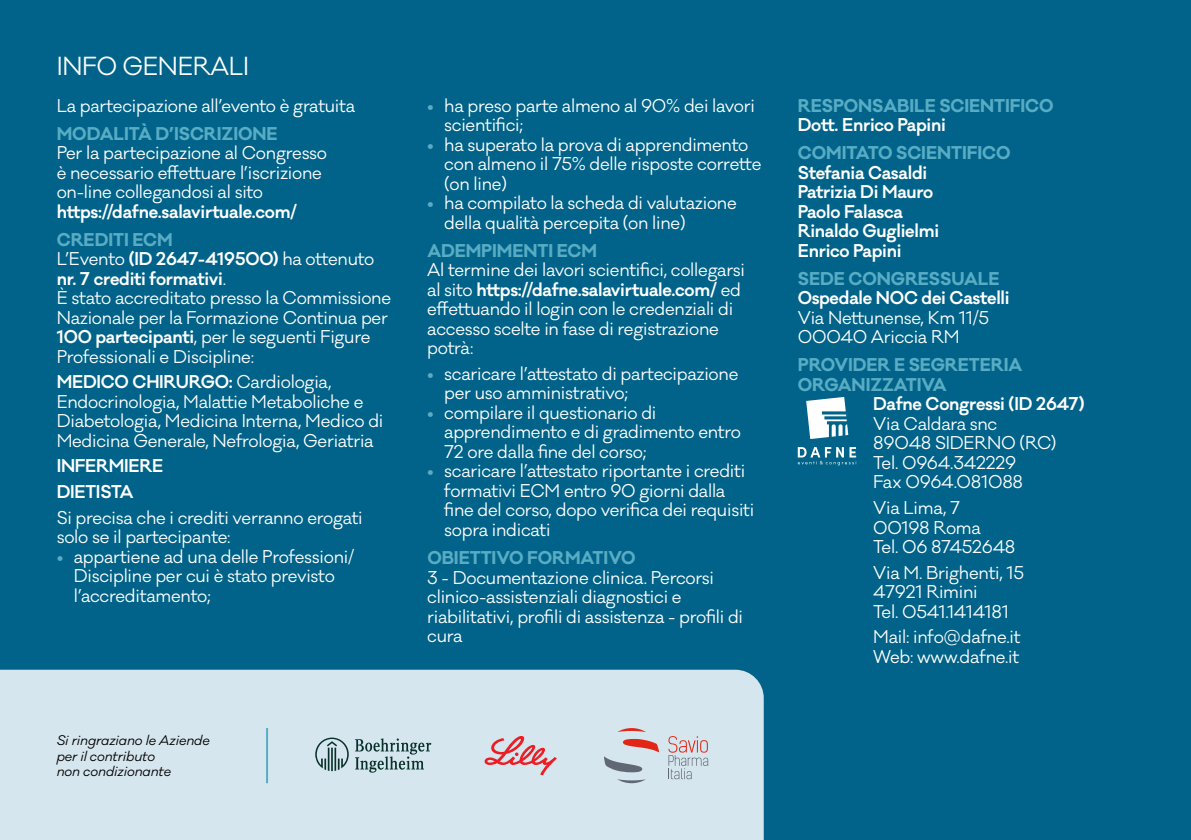
<style>
.page{position:relative;width:1191px;height:840px;background:#fff}
.page>*{position:absolute;margin:0;border:0;box-sizing:border-box;transform-origin:0 0}
.t1{font:24px "Galano Classic";letter-spacing:-.015em;color:#fff}
.t2{font:17px/19.4px "Galano Classic";letter-spacing:-.015em;color:#fff}
.t3{font:600 17px/19.4px "Galano Classic";letter-spacing:-.015em;color:#fff}
.t4{font:700 17px/19.4px "Galano Classic";letter-spacing:-.005em;color:#58acc4}
.t5{font:italic 12.8px/15.4px "Galano Classic";letter-spacing:-.01em;color:#000}
.s1{font-weight:700;color:#58acc4}
.s2{font-weight:600}
.s3{color:#58acc4}
</style>
<div class="page">
<div style="left:0;top:0;width:1191px;height:839px;background:#016389"></div>
<svg style="left:797px;top:447px;width:59px;height:18px"></svg>
<svg style="left:806px;top:397px;width:42px;height:42px"></svg>
<div style="left:0;top:669px;width:763px;height:170px;background:#d6e6ee"></div>
<svg style="left:484px;top:735px;width:73px;height:39px;background:#dbb3bb"></svg>
<svg style="left:315px;top:737px;width:34px;height:33px"></svg>
<svg style="left:355px;top:738px;width:76px;height:34px;background:#a3b9bd"></svg>
<svg style="left:604px;top:738px;width:55px;height:33px;background:#c6b8bd"></svg>
<svg style="left:617px;top:778px;width:29px;height:4px"></svg>
<svg style="left:617px;top:727px;width:29px;height:4px"></svg>
<svg style="left:668px;top:735px;width:40px;height:44px;background:#cccad0"></svg>
<hr style="left:266px;top:727px;width:2px;height:55px;background:#58acc4">
<h1 class="t1" style="left:57px;top:51px;width:194px">INFO GENERALI</h1>
<p class="t2" style="left:57px;top:96px;width:300px">La partecipazione all’evento è gratuita</p>
<p class="t4" style="left:57px;top:123px;width:222px">MODALITÀ D’ISCRIZIONE</p>
<p class="t2" style="left:57px;top:143px;width:272px">Per la partecipazione al Congresso è necessario effettuare l’iscrizione on-line collegandosi al sito</p>
<p class="t3" style="left:57px;top:202px;width:242px">https://dafne.salavirtuale.com/</p>
<p class="t2" style="left:57px;top:230px;width:336px"><span class="s1">CREDITI ECM<br></span>L’Evento <span class="s2">(ID 2647-419500)</span> ha ottenuto <span class="s2">nr. 7 crediti formativi</span>.<br>È stato accreditato presso la Commissione<br>Nazionale per la Formazione Continua per<br><span class="s2">100 partecipanti</span>, per le seguenti Figure<br>Professionali e Discipline:</p>
<p class="t2" style="left:57px;top:372px;width:328px"><span class="s2">MEDICO CHIRURGO:</span> Cardiologia, Endocrinologia, Malattie Metaboliche e Diabetologia, Medicina Interna, Medico di Medicina Generale, Nefrologia, Geriatria</p>
<p class="t3" style="left:57px;top:453px;width:108px;line-height:25.6px">INFERMIERE<br>DIETISTA</p>
<p class="t2" style="left:57px;top:507px;width:307px">Si precisa che i crediti verranno erogati solo se il partecipante:</p>
<p class="t2" style="left:74px;top:546px;width:282px;text-indent:-17px"><span class="s3">•</span> appartiene ad una delle Professioni/<br>Discipline per cui è stato previsto l’accreditamento;</p>
<p class="t2" style="left:444px;top:96px;width:312px;text-indent:-17px"><span class="s3">•</span> ha preso parte almeno al 90% dei lavori scientifici;</p>
<p class="t2" style="left:444px;top:135px;width:319px;text-indent:-17px"><span class="s3">•</span> ha superato la prova di apprendimento con almeno il 75% delle risposte corrette (on line)</p>
<p class="t2" style="left:444px;top:193px;width:294px;text-indent:-17px"><span class="s3">•</span> ha compilato la scheda di valutazione della qualità percepita (on line)</p>
<p class="t4" style="left:427px;top:240px;width:171px">ADEMPIMENTI ECM</p>
<p class="t2" style="left:427px;top:260px;width:319px">Al termine dei lavori scientifici, collegarsi al sito <span class="s2">https://dafne.salavirtuale.com/</span> ed effettuando il login con le credenziali di accesso scelte in fase di registrazione potrà:</p>
<p class="t2" style="left:444px;top:364px;width:296px;text-indent:-17px"><span class="s3">•</span> scaricare l’attestato di partecipazione per uso amministrativo;</p>
<p class="t2" style="left:444px;top:403px;width:298px;text-indent:-17px"><span class="s3">•</span> compilare il questionario di apprendimento e di gradimento entro<br>72 ore dalla fine del corso;</p>
<p class="t2" style="left:444px;top:461px;width:311px;text-indent:-17px"><span class="s3">•</span> scaricare l’attestato riportante i crediti formativi ECM entro 90 giorni dalla fine del corso, dopo verifica dei requisiti sopra indicati</p>
<p class="t4" style="left:427px;top:547px;width:210px">OBIETTIVO FORMATIVO</p>
<p class="t2" style="left:427px;top:567px;width:317px">3 - Documentazione clinica. Percorsi clinico-assistenziali diagnostici e riabilitativi, profili di assistenza - profili di cura</p>
<p class="t5" style="left:57px;top:732px;width:155px">Si ringraziano le Aziende per il contributo<br>non condizionante</p>
<p class="t4" style="left:798px;top:95px;width:257px">RESPONSABILE SCIENTIFICO</p>
<p class="t3" style="left:797px;top:115px;width:150px">Dott. Enrico Papini</p>
<p class="t4" style="left:798px;top:143px;width:214px">COMITATO SCIENTIFICO</p>
<p class="t3" style="left:797px;top:163px;width:143px">Stefania Casaldi<br>Patrizia Di Mauro<br>Paolo Falasca<br>Rinaldo Guglielmi<br>Enrico Papini</p>
<p class="t4" style="left:798px;top:268px;width:203px">SEDE CONGRESSUALE</p>
<p class="t3" style="left:797px;top:288px;width:213px">Ospedale NOC dei Castelli</p>
<p class="t2" style="left:797px;top:308px;width:193px">Via Nettunense, Km 11/5<br>00040 Ariccia RM</p>
<p class="t4" style="left:798px;top:355px;width:226px">PROVIDER E SEGRETERIA<br>ORGANIZZATIVA</p>
<p class="t3" style="left:873px;top:394px;width:213px">Dafne Congressi (ID 2647)</p>
<p class="t2" style="left:873px;top:414px;width:185px">Via Caldara snc<br>89048 SIDERNO (RC)<br>Tel. 0964.342229<br>Fax 0964.081088</p>
<p class="t2" style="left:873px;top:498px;width:144px">Via Lima, 7<br>00198 Roma<br>Tel. 06 87452648</p>
<p class="t2" style="left:873px;top:562px;width:152px">Via M. Brighenti, 15<br>47921 Rimini<br>Tel. 0541.1414181</p>
<p class="t2" style="left:873px;top:627px;width:149px">Mail: info@dafne.it<br>Web: www.dafne.it</p>
</div>
